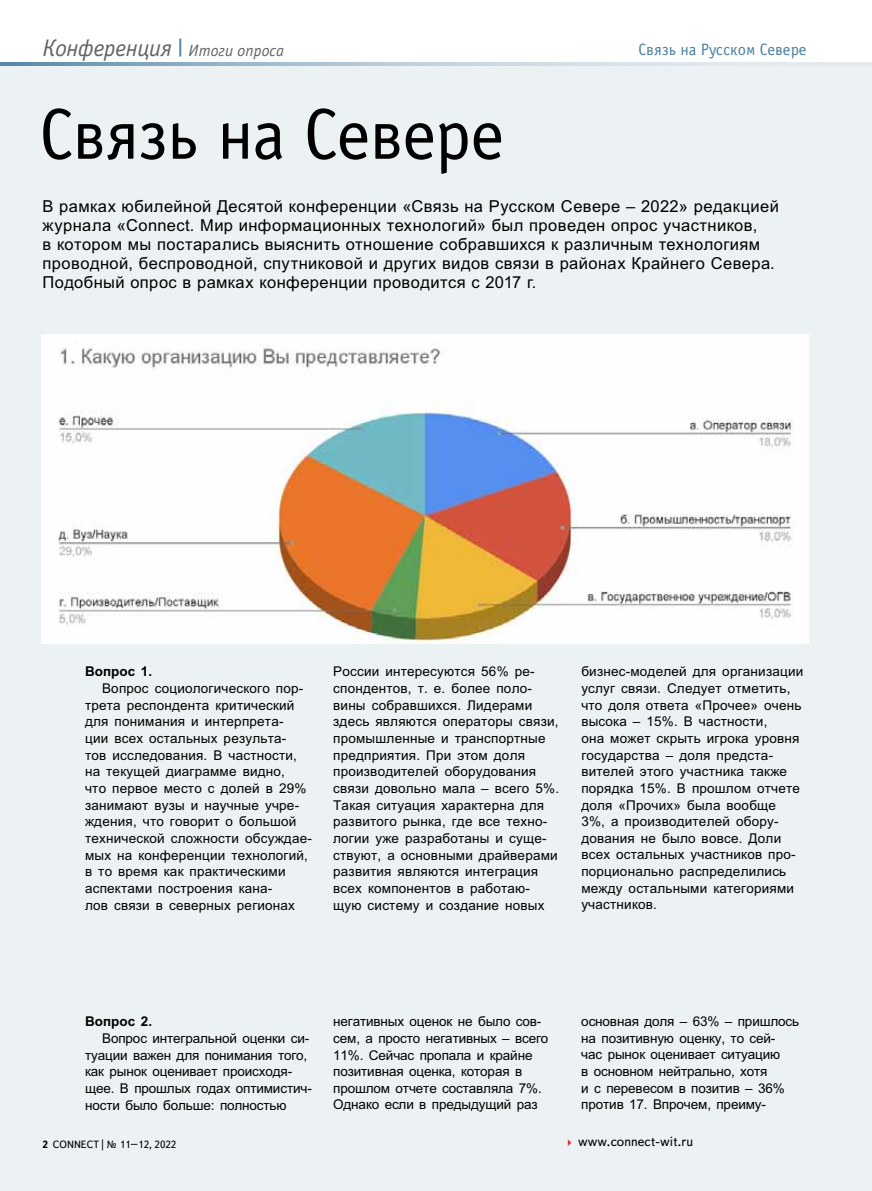
<style>
.page{position:relative;width:872px;height:1191px;background:#fff}
.page>*{position:absolute;margin:0;border:0;box-sizing:border-box;transform-origin:0 0}
.t1{font:72px "Officina Sans C";letter-spacing:-.015em;color:#000}
.t2{font:italic 24px "Officina Sans Book C";letter-spacing:-.015em;color:#636466}
.t3{font:16.5px/18.9px "Arialz";letter-spacing:.025em;color:#000}
.t4{font:16.5px "Officina Sans C";color:#4b80a0}
.t5{font:13.5px/16.6px "Arialz";letter-spacing:.015em;color:#000}
.t6{font:13.5px/16.6px "Arialz";letter-spacing:-.01em;color:#000}
.t7{font:13.5px "Text Book C";color:#000}
.t8{font:700 13.5px "Arialz";color:#000}
.t9{font:10.5px "Text Book C";color:#000}
.s1{font-size:16.5px}
.s2{font-weight:700}
.s3{color:#ed1d24}
</style>
<div class="page">
<div style="left:0;top:63px;width:872px;height:1128px;background:#ecf1f4"></div>
<svg style="left:0;top:63px;width:736px;height:2px"></svg>
<img style="left:41px;top:334px;width:767px;height:309px">
<h2 class="t2" style="left:43px;top:35px;width:243px">Конференция <sup>|</sup> <span class="s1">Итоги опроса</span></h2>
<p class="t4" style="left:638px;top:41px;width:170px">Связь на Русском Севере</p>
<h1 class="t1" style="left:40px;top:95px;width:466px">Связь на Севере</h1>
<p class="t3" style="left:43px;top:197px;width:738px">В рамках юбилейной Десятой конференции «Связь на Русском Севере – 2022» редакцией журнала «Connect. Мир информационных технологий» был проведен опрос участников,<br>в котором мы постарались выяснить отношение собравшихся к различным технологиям проводной, беспроводной, спутниковой и других видов связи в районах Крайнего Cевера.<br>Подобный опрос в рамках конференции проводится с 2017 г.</p>
<p class="t8" style="left:85px;top:663px;width:69px">Вопрос 1.</p>
<p class="t5" style="left:85px;top:680px;width:228px;text-indent:17px">Вопрос социологического пор&shy;трета респондента критический для понимания и интерпрета-<br>ции всех остальных результа-<br>тов исследования. В частности, на текущей диаграмме видно,<br>что первое место с долей в 29% занимают вузы и научные учре&shy;ждения, что говорит о большой технической сложности обсуждае&shy;мых на конференции технологий, в то время как практическими аспектами построения кана-<br>лов связи в северных регионах</p>
<p class="t5" style="left:333px;top:663px;width:227px">России интересуются 56% ре&shy;спондентов, т. е. более поло&shy;вины собравшихся. Лидерами здесь являются операторы связи, промышленные и транспортные предприятия. При этом доля производителей оборудования связи довольно мала – всего 5%.<br>Такая ситуация характерна для развитого рынка, где все техно&shy;логии уже разработаны и суще&shy;ствуют, а основными драйверами развития являются интеграция всех компонентов в работаю&shy;щую систему и создание новых</p>
<p class="t5" style="left:581px;top:663px;width:223px">бизнес-моделей для организации услуг связи. Следует отметить, что доля ответа «Прочее» очень высока – 15%. В частности,<br>она может скрыть игрока уровня государства – доля предста&shy;вителей этого участника также порядка 15%. В прошлом отчете доля «Прочих» была вообще<br>3%, а производителей обору&shy;дования не было вовсе. Доли всех остальных участников про&shy;порционально распределились между остальными категориями участников.</p>
<p class="t8" style="left:85px;top:1012px;width:69px">Вопрос 2.</p>
<p class="t6" style="left:85px;top:1030px;width:228px;text-indent:17px">Вопрос интегральной оценки си&shy;туации важен для понимания того, как рынок оценивает происходя&shy;щее. В прошлых годах оптимистич&shy;ности было больше: полностью</p>
<p class="t6" style="left:333px;top:1013px;width:217px">негативных оценок не было сов&shy;сем, а просто негативных – всего<br>11%. Сейчас пропала и крайне позитивная оценка, которая в прошлом отчете составляла 7%.<br>Однако если в предыдущий раз</p>
<p class="t6" style="left:581px;top:1013px;width:219px">основная доля – 63% – пришлось на позитивную оценку, то сей&shy;час рынок оценивает ситуацию<br>в основном нейтрально, хотя<br>и с перевесом в позитив – 36% против 17. Впрочем, преиму-</p>
<p class="t9" style="left:43px;top:1138px;width:135px"><span class="s2">2</span> CONNECT | № 11–12, 2022</p>
<p class="t7" style="left:564px;top:1133px;width:130px"><span class="s3">✔</span> www.connect-wit.ru</p>
</div>
